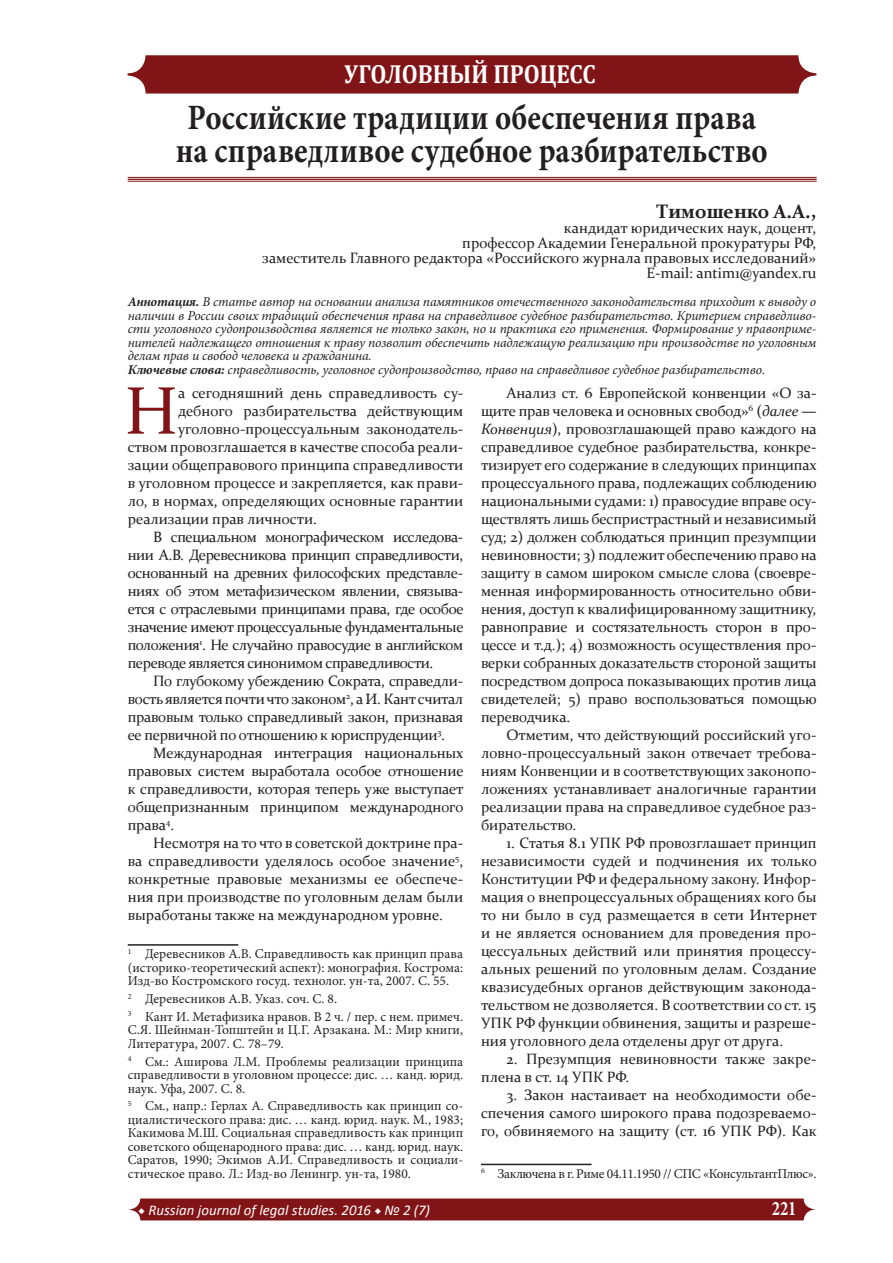
<style>
.page{position:relative;width:893px;height:1263px;background:#fff}
.page>*{position:absolute;margin:0;border:0;box-sizing:border-box;transform-origin:0 0}
.t1{font:67.65px "Constantia";color:#811416}
.Рубрика{font:700 35.7px/33px "Minion Pro";letter-spacing:.01em;color:#231f20;text-align:center;scale:.86 1}
.t2{font:700 26.25px "Cambria";color:#fff;scale:.88 1}
.t3{font:700 20.7px "Minion Pro";color:#fff;scale:.8 1}
.t4{font:700 19.5px "Constantia";color:#231f20}
.ConsPlusNormal{font:15px/18px "Constantia";color:#231f20;text-align:justify}
.t5{font:italic 14.85px "Calibri";color:#fff}
.t6{font:13.5px/13.5px "Minion Pro";color:#231f20;text-align:justify}
.Normal__Web__Œ___Ì_È{font:italic 13.5px/13.5px "Minion Pro";letter-spacing:-.01em;color:#231f20;text-align:justify}
.t7{font:13.5px "Minion Pro";letter-spacing:-.03em;color:#231f20}
.s1{font-weight:700}
.s2{font-style:italic}
.s3{font-family:"Minion Pro";font-weight:700;font-style:normal}
</style>
<div class="page">
<svg style="left:128px;top:1198px;width:688px;height:22px;background:#871f22"></svg>
<div style="left:128px;top:55px;width:688px;height:39px;background:#811416;border-radius:18px"></div>
<hr style="left:128px;top:181px;width:689px;height:1px;background:#811416">
<hr style="left:128px;top:179px;width:689px;height:1px;background:#811416">
<hr style="left:128px;top:177px;width:689px;height:1px;background:#811416">
<hr style="left:128px;top:944px;width:110px;height:2px;background:#231f20">
<hr style="left:481px;top:1164px;width:111px;height:1px;background:#231f20">
<h3 class="t2" style="left:344px;top:55px;width:287px">УГОЛОВНЫЙ ПРОЦЕСС</h3>
<p class="Рубрика" style="left:176px;top:100px;width:690px">Российские традиции обеспечения права на справедливое судебное разбирательство</p>
<p class="t4" style="left:657px;top:197px;width:160px">Тимошенко А.А.,</p>
<p class="ConsPlusNormal" style="left:262px;top:219px;width:556px;line-height:15px;text-align:right">кандидат юридических наук, доцент,<br>профессор Академии Генеральной прокуратуры РФ,<br>заместитель Главного редактора «Российского журнала правовых исследований»</p>
<p class="ConsPlusNormal" style="left:647px;top:263px;width:171px">E-mail: antim1@yandex.ru</p>
<p class="Normal__Web__Œ___Ì_È" style="left:128px;top:295px;width:690px"><span class="s1">Аннотация.</span> В статье автор на основании анализа памятников отечественного законодательства приходит к выводу о наличии в России своих традиций обеспечения права на справедливое судебное разбирательство. Критерием справедливо&shy;сти уголовного судопроизводства является не только закон, но и практика его применения. Формирование у правоприме&shy;нителей надлежащего отношения к праву позволит обеспечить надлежащую реализацию при производстве по уголовным делам прав и свобод человека и гражданина.</p>
<p class="Normal__Web__Œ___Ì_È" style="left:128px;top:362px;width:639px"><span class="s1">Ключевые слова:</span> справедливость, уголовное судопроизводство, право на справедливое судебное разбирательство.</p>
<p class="t1" style="left:124px;top:365px;width:55px">Н</p>
<p class="ConsPlusNormal" style="left:178px;top:383px;width:287px">а сегодняшний день справедливость су-</p>
<p class="ConsPlusNormal" style="left:481px;top:383px;width:337px;text-indent:26px">Анализ ст. 6 Европейской конвенции «О за&shy;щите прав человека и основных свобод»<sup>6</sup> (<span class="s2">далее — Конвенция</span>), провозглашающей право каждого на справедливое судебное разбирательства, конкре&shy;тизирует его содержание в следующих принципах процессуального права, подлежащих соблюдению национальными судами: 1) правосудие вправе осу&shy;ществлять лишь беспристрастный и независимый суд; 2) должен соблюдаться принцип презумпции невиновности; 3) подлежит обеспечению право на защиту в самом широком смысле слова (своевре&shy;менная информированность относительно обви&shy;нения, доступ к квалифицированному защитнику, равноправие и состязательность сторон в про&shy;цессе и т.д.); 4) возможность осуществления про&shy;верки собранных доказательств стороной защиты посредством допроса показывающих против лица свидетелей; 5) право воспользоваться помощью переводчика.</p>
<p class="ConsPlusNormal" style="left:481px;top:725px;width:337px;text-indent:26px">Отметим, что действующий российский уго&shy;ловно-процессуальный закон отвечает требова&shy;ниям Конвенции и в соответствующих законопо&shy;ложениях устанавливает аналогичные гарантии реализации права на справедливое судебное раз&shy;бирательство.</p>
<p class="ConsPlusNormal" style="left:481px;top:833px;width:337px;text-indent:26px">1. Статья 8.1 УПК РФ провозглашает принцип независимости судей и подчинения их только Конституции РФ и федеральному закону. Инфор&shy;мация о внепроцессуальных обращениях кого бы то ни было в суд размещается в сети Интернет и не является основанием для проведения про&shy;цессуальных действий или принятия процессу&shy;альных решений по уголовным делам. Создание квазисудебных органов действующим законода&shy;тельством не дозволяется. В соответствии со ст. 15<br>УПК РФ функции обвинения, защиты и разреше&shy;ния уголовного дела отделены друг от друга.</p>
<p class="ConsPlusNormal" style="left:481px;top:1049px;width:337px;text-indent:26px">2. Презумпция невиновности также закре&shy;плена в ст. 14 УПК РФ.</p>
<p class="ConsPlusNormal" style="left:481px;top:1085px;width:337px;text-indent:26px">3. Закон настаивает на необходимости обе&shy;спечения самого широкого права подозреваемо&shy;го, обвиняемого на защиту (ст. 16 УПК РФ). Как</p>
<p class="t7" style="left:481px;top:1164px;width:337px"><sup>6</sup> Заключена в г. Риме 04.11.1950 // СПС «КонсультантПлюс».</p>
<p class="ConsPlusNormal" style="left:178px;top:401px;width:287px">дебного разбирательства действующим</p>
<p class="ConsPlusNormal" style="left:178px;top:419px;width:287px">уголовно-процессуальным законодатель-</p>
<p class="ConsPlusNormal" style="left:128px;top:437px;width:337px">ством провозглашается в качестве способа реали-</p>
<p class="ConsPlusNormal" style="left:128px;top:455px;width:337px">зации общеправового принципа справедливости</p>
<p class="ConsPlusNormal" style="left:128px;top:473px;width:337px">в уголовном процессе и закрепляется, как прави-</p>
<p class="ConsPlusNormal" style="left:128px;top:491px;width:337px">ло, в нормах, определяющих основные гарантии</p>
<p class="ConsPlusNormal" style="left:128px;top:509px;width:191px">реализации прав личности.</p>
<p class="ConsPlusNormal" style="left:128px;top:527px;width:337px;text-indent:26px">В специальном монографическом исследова&shy;нии А.В. Деревесникова принцип справедливости, основанный на древних философских представле&shy;ниях об этом метафизическом явлении, связыва&shy;ется с отраслевыми принципами права, где особое значение имеют процессуальные фундаментальные положения<sup>1</sup>. Не случайно правосудие в английском переводе является синонимом справедливости.</p>
<p class="ConsPlusNormal" style="left:128px;top:671px;width:337px;text-indent:26px">По глубокому убеждению Сократа, справедли&shy;вость является почти что законом<sup>2</sup>, а И. Кант считал правовым только справедливый закон, признавая ее первичной по отношению к юриспруденции<sup>3</sup>.</p>
<p class="ConsPlusNormal" style="left:128px;top:743px;width:337px;text-indent:26px">Международная интеграция национальных правовых систем выработала особое отношение к справедливости, которая теперь уже выступает общепризнанным принципом международного права<sup>4</sup>.</p>
<p class="ConsPlusNormal" style="left:128px;top:833px;width:337px;text-indent:26px">Несмотря на то что в советской доктрине пра&shy;ва справедливости уделялось особое значение<sup>5</sup>, конкретные правовые механизмы ее обеспече&shy;ния при производстве по уголовным делам были выработаны также на международном уровне.</p>
<p class="t6" style="left:128px;top:947px;width:337px"><sup>1</sup> Деревесников А.В. Справедливость как принцип права (историко-теоретический аспект): монография. Кострома:<br>Изд-во Костромского госуд. технолог. ун-та, 2007. С. 55.</p>
<p class="t6" style="left:128px;top:992px;width:211px"><sup>2</sup> Деревесников А.В. Указ. соч. С. 8.</p>
<p class="t6" style="left:128px;top:1010px;width:337px"><sup>3</sup> Кант И. Метафизика нравов. В 2 ч. / пер. с нем. примеч.<br>С.Я. Шейнман-Топштейн и Ц.Г. Арзакана. М.: Мир книги, Литература, 2007. С. 78–79.</p>
<p class="t6" style="left:128px;top:1055px;width:337px"><sup>4</sup> См.: Аширова Л.М. Проблемы реализации принципа справедливости в уголовном процессе: дис. … канд. юрид. наук. Уфа, 2007. С. 8.</p>
<p class="t6" style="left:128px;top:1099px;width:337px"><sup>5</sup> См., напр.: Герлах А. Справедливость как принцип со&shy;циалистического права: дис. … канд. юрид. наук. М., 1983; Какимова М.Ш. Социальная справедливость как принцип советского общенародного права: дис. … канд. юрид. наук.<br>Саратов, 1990; Экимов А.И. Справедливость и социали&shy;стическое право. Л.: Изд-во Ленингр. ун-та, 1980.</p>
<p class="t5" style="left:138px;top:1200px;width:293px"><span class="s3">◆</span> Russian journal of legal studies. 2016 <span class="s3">◆</span> № 2 (7)</p>
<p class="t3" style="left:772px;top:1194px;width:32px">221</p>
</div>
